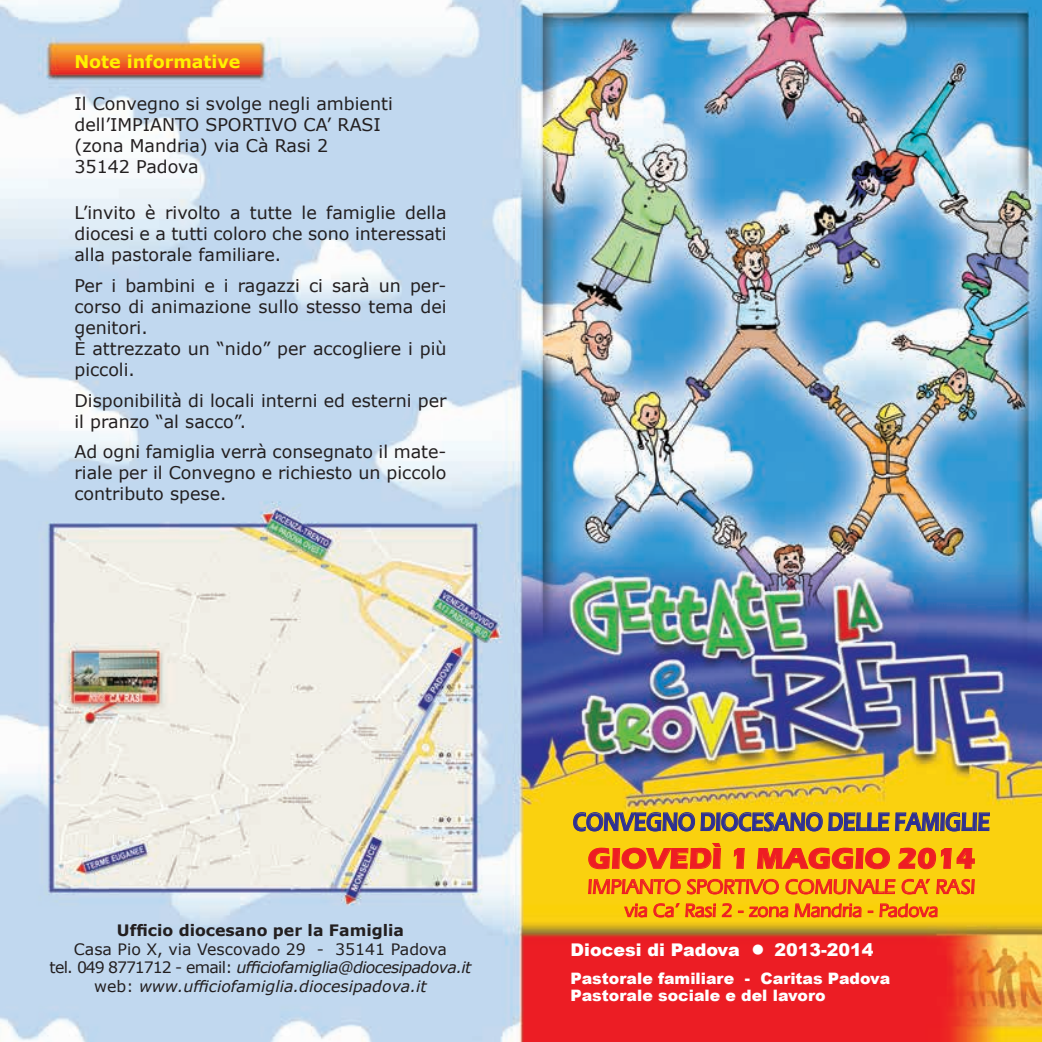
<style>
.page{position:relative;width:1042px;height:1042px;background:#fff}
.page>*{position:absolute;margin:0;border:0;box-sizing:border-box;transform-origin:0 0}
.t1{font:700 29.75px "Eras ITC";color:#ee1d23}
.t2{font:600 26.43px "Eras ITC";letter-spacing:-.02em;color:#2e3092;scale:.79 1}
.t3{font:500 21px "Eras IT Cby BT";color:#ee1d23}
.t4{font:500 19.25px "Eras IT Cby BT";color:#ee1d23}
.t5{font:17.5px/21px "Verdana";color:#231f20}
.t6{font:900 17.5px "Arial";color:#fff}
.t7{font:700 17.5px "Verdana";color:#fff101}
.t8{font:italic 15.75px/18.9px "Verdana";color:#231f20;text-align:center}
.t9{font:900 15.75px/17.5px "Arial";color:#fff}
.t10{font:700 15.75px "Verdana";color:#231f20}
.s1{font-style:normal}
</style>
<div class="page">
<img style="left:0;top:0;width:1042px;height:1042px">
<img style="left:573px;top:741px;width:417px;height:217px">
<p class="t7" style="left:74px;top:49px;width:168px">Note informative</p>
<p class="t5" style="left:74px;top:93px;width:320px">Il Convegno si svolge negli ambienti dell’IMPIANTO SPORTIVO CA’ RASI (zona Mandria) via Cà Rasi 2<br>35142 Padova</p>
<p class="t5" style="left:74px;top:202px;width:374px;text-align:justify">L’invito è rivolto a tutte le famiglie della diocesi e a tutti coloro che sono interessati alla pastorale familiare.</p>
<p class="t5" style="left:74px;top:274px;width:374px">Per i bambini e i ragazzi ci sarà un per&shy;corso di animazione sullo stesso tema dei genitori.<br>È attrezzato un “nido” per accogliere i più piccoli.</p>
<p class="t5" style="left:74px;top:389px;width:374px">Disponibilità di locali interni ed esterni per il pranzo “al sacco”.</p>
<p class="t5" style="left:74px;top:441px;width:374px;text-align:justify">Ad ogni famiglia verrà consegnato il mate&shy;riale per il Convegno e richiesto un piccolo contributo spese.</p>
<p class="t10" style="left:117px;top:919px;width:289px">Ufficio diocesano per la Famiglia</p>
<p class="t8" style="left:50px;top:939px;width:423px"><span class="s1">Casa Pio X, via Vescovado 29 - 35141 Padova<br>tel. 049 8771712 - email:</span> ufficiofamiglia@diocesipadova.it <span class="s1">web:</span> www.ufficiofamiglia.diocesipadova.it</p>
<h2 class="t2" style="left:573px;top:807px;width:530px">CONVEGNO DIOCESANO DELLE FAMIGLIE</h2>
<h1 class="t1" style="left:588px;top:841px;width:389px">GIOVEDì 1 MAGGIO 2014</h1>
<p class="t3" style="left:587px;top:874px;width:389px">IMPIANTO SPORTIVO COMUNALE CA’ RASI</p>
<p class="t4" style="left:625px;top:898px;width:315px">via Ca’ Rasi 2 - zona Mandria - Padova</p>
<p class="t6" style="left:570px;top:937px;width:304px">Diocesi di Padova ● 2013-2014</p>
<p class="t9" style="left:570px;top:969px;width:321px">Pastorale familiare - Caritas Padova<br>Pastorale sociale e del lavoro</p>
</div>
